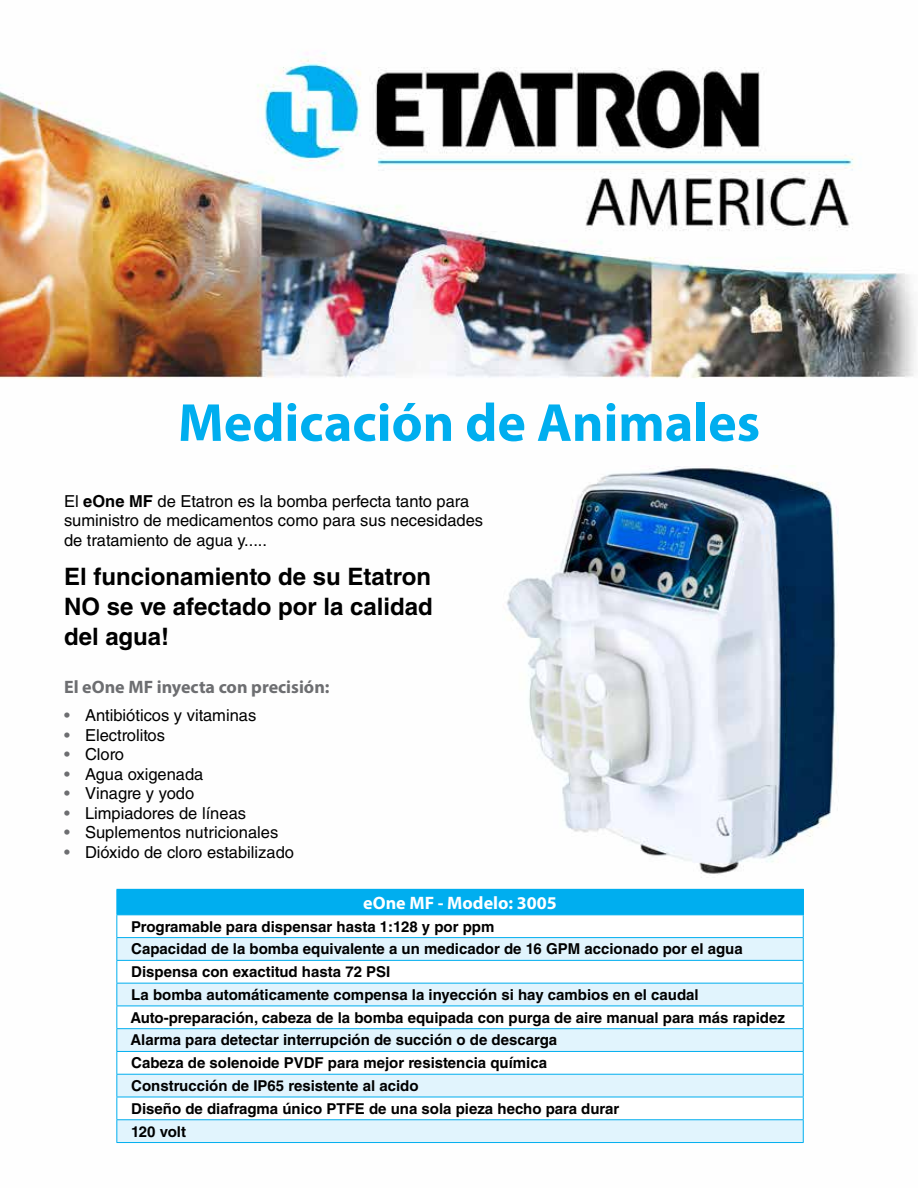
<style>
.page{position:relative;width:918px;height:1188px;background:#fff}
.page>*{position:absolute;margin:0;border:0;box-sizing:border-box;transform-origin:0 0}
.t1{font:700 54px "Myriad Pro";color:#00aeef}
.t2{font:700 24px/30px "Helvetica LT Std";color:#000;text-align:justify}
.t3{font:700 18px "Myriad Pro";color:#6d6e71}
.t4{font:700 18px "Myriad Pro";color:#fff}
.t5{font:16.5px/19.5px "Helvetica LT Std";color:#000}
.t6{font:700 15px/22.8px "Helvetica LT Std";color:#000}
.s1{font-weight:700}
.s2{color:#6d6e71}
</style>
<div class="page">
<img style="left:0;top:52px;width:916px;height:837px">
<img style="left:502px;top:465px;width:336px;height:412px">
<div style="left:117px;top:889px;width:686px;height:26px;background:#00aeef"></div>
<svg style="left:117px;top:915px;width:686px;height:22px"></svg>
<svg style="left:117px;top:938px;width:686px;height:204px;fill:#e1f4fd"></svg>
<hr style="left:116px;top:889px;width:688px;height:1px;background:#00aeef">
<hr style="left:116px;top:937px;width:688px;height:1px;background:#00aeef">
<hr style="left:116px;top:960px;width:688px;height:1px;background:#00aeef">
<hr style="left:116px;top:983px;width:688px;height:1px;background:#00aeef">
<hr style="left:116px;top:1006px;width:688px;height:1px;background:#00aeef">
<hr style="left:116px;top:1028px;width:688px;height:1px;background:#00aeef">
<hr style="left:116px;top:1051px;width:688px;height:1px;background:#00aeef">
<hr style="left:116px;top:1074px;width:688px;height:1px;background:#00aeef">
<hr style="left:116px;top:1097px;width:688px;height:1px;background:#00aeef">
<hr style="left:116px;top:1119px;width:688px;height:1px;background:#00aeef">
<svg style="left:116px;top:890px;width:1px;height:252px"></svg>
<svg style="left:803px;top:890px;width:1px;height:252px"></svg>
<hr style="left:116px;top:1142px;width:688px;height:1px;background:#00aeef">
<h1 class="t1" style="left:178px;top:387px;width:584px">Medicación de Animales</h1>
<p class="t5" style="left:64px;top:491px;width:421px">El <span class="s1">eOne MF</span> de Etatron es la bomba perfecta tanto para suministro de medicamentos como para sus necesidades de tratamiento de agua y.....</p>
<h2 class="t2" style="left:64px;top:561px;width:370px">El funcionamiento de su Etatron NO se ve afectado por la calidad del agua!</h2>
<p class="t3" style="left:64px;top:675px;width:267px">El eOne MF inyecta con precisión:</p>
<p class="t5" style="left:64px;top:705px;width:194px"><span class="s2">•</span> Antibióticos y vitaminas</p>
<p class="t5" style="left:64px;top:725px;width:103px"><span class="s2">•</span> Electrolitos</p>
<p class="t5" style="left:64px;top:744px;width:62px"><span class="s2">•</span> Cloro</p>
<p class="t5" style="left:64px;top:764px;width:141px"><span class="s2">•</span> Agua oxigenada</p>
<p class="t5" style="left:64px;top:783px;width:132px"><span class="s2">•</span> Vinagre y yodo</p>
<p class="t5" style="left:64px;top:803px;width:184px"><span class="s2">•</span> Limpiadores de líneas</p>
<p class="t5" style="left:64px;top:822px;width:216px"><span class="s2">•</span> Suplementos nutricionales</p>
<p class="t5" style="left:64px;top:842px;width:232px"><span class="s2">•</span> Dióxido de cloro estabilizado</p>
<p class="t4" style="left:363px;top:891px;width:195px">eOne MF - Modelo: 3005</p>
<p class="t6" style="left:130px;top:915px;width:656px">Programable para dispensar hasta 1:128 y por ppm<br>Capacidad de la bomba equivalente a un medicador de 16 GPM accionado por el agua Dispensa con exactitud hasta 72 PSI<br>La bomba automáticamente compensa la inyección si hay cambios en el caudal Auto-preparación, cabeza de la bomba equipada con purga de aire manual para más rapidez Alarma para detectar interrupción de succión o de descarga<br>Cabeza de solenoide PVDF para mejor resistencia química<br>Construcción de IP65 resistente al acido<br>Diseño de diafragma único PTFE de una sola pieza hecho para durar<br>120 volt</p>
</div>
